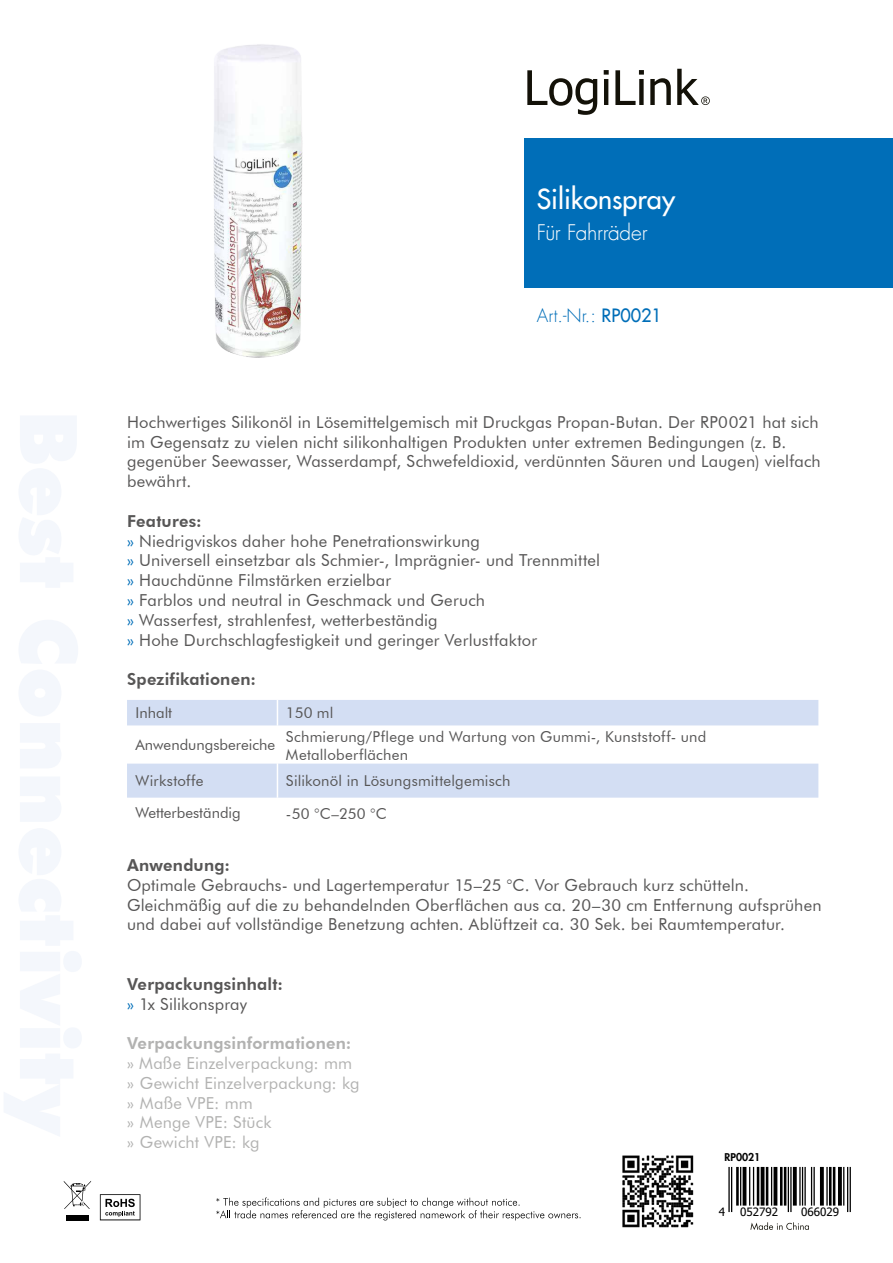
<style>
.page{position:relative;width:893px;height:1263px;background:#fff}
.page>*{position:absolute;margin:0;border:0;box-sizing:border-box;transform-origin:0 0}
.t1{font:27px "Futura LT";color:#fff}
.t2{font:300 21px "Futura LT";letter-spacing:-.015em;color:#fff}
.t3{font:300 18px "Futura LT";color:#006eb8}
.t4{font:16.5px/19.8px "Futura BT";letter-spacing:.01em;color:#575656}
.t5{font:16.5px/19.8px "Futura BT";letter-spacing:.01em;color:#b2b2b1}
.t6{font:800 16.5px/19.8px "Futura BT";letter-spacing:.015em;color:#575656}
.t7{font:800 16.5px "Futura BT";letter-spacing:.015em;color:#b2b2b1}
.t8{font:15px/18px "Futura BT";letter-spacing:.01em;color:#575656}
.t9{font:11.55px "Tahoma";color:#000}
.t10{font:800 10.5px "Futura LT";color:#000}
.s1{font-weight:400}
.s2{font-weight:800}
.s3{color:#006eb8}
.s4{font-weight:400;color:#006eb8}
</style>
<div class="page">
<svg style="left:100px;top:1194px;width:40px;height:26px"></svg>
<svg style="left:64px;top:1181px;width:27px;height:28px"></svg>
<div style="left:66px;top:1215px;width:23px;height:5px;background:#000"></div>
<svg style="left:527px;top:69px;width:183px;height:46px"></svg>
<svg style="left:216px;top:1197px;width:365px;height:23px"></svg>
<div style="left:524px;top:138px;width:369px;height:150px;background:#006eb8"></div>
<svg style="left:127px;top:700px;width:691px;height:98px;fill:#d3def3"></svg>
<svg style="left:277px;top:700px;width:1px;height:25px"></svg>
<hr style="left:277px;top:725px;width:1px;height:39px;background:#fff">
<hr style="left:277px;top:764px;width:1px;height:34px;background:#fff">
<svg style="left:750px;top:1222px;width:59px;height:8px"></svg>
<svg style="left:731px;top:1167px;width:120px;height:46px"></svg>
<hr style="left:728px;top:1167px;width:2px;height:45px;background:#000">
<hr style="left:731px;top:1167px;width:1px;height:45px;background:#000">
<hr style="left:736px;top:1167px;width:3px;height:38px;background:#000">
<hr style="left:740px;top:1167px;width:1px;height:38px;background:#000">
<hr style="left:743px;top:1167px;width:3px;height:38px;background:#000">
<hr style="left:749px;top:1167px;width:1px;height:38px;background:#000">
<hr style="left:753px;top:1167px;width:1px;height:38px;background:#000">
<hr style="left:757px;top:1167px;width:2px;height:38px;background:#000">
<hr style="left:761px;top:1167px;width:3px;height:38px;background:#000">
<hr style="left:766px;top:1167px;width:2px;height:38px;background:#000">
<hr style="left:771px;top:1167px;width:1px;height:38px;background:#000">
<svg style="left:773px;top:1167px;width:4px;height:38px"></svg>
<hr style="left:780px;top:1167px;width:3px;height:38px;background:#000">
<hr style="left:784px;top:1167px;width:2px;height:38px;background:#000">
<hr style="left:788px;top:1167px;width:1px;height:45px;background:#000">
<hr style="left:790px;top:1167px;width:2px;height:45px;background:#000">
<svg style="left:793px;top:1167px;width:4px;height:38px"></svg>
<hr style="left:799px;top:1167px;width:2px;height:38px;background:#000">
<hr style="left:802px;top:1167px;width:1px;height:38px;background:#000">
<hr style="left:804px;top:1167px;width:2px;height:38px;background:#000">
<hr style="left:811px;top:1167px;width:1px;height:38px;background:#000">
<hr style="left:813px;top:1167px;width:2px;height:38px;background:#000">
<svg style="left:820px;top:1167px;width:4px;height:38px"></svg>
<hr style="left:826px;top:1167px;width:2px;height:38px;background:#000">
<hr style="left:829px;top:1167px;width:2px;height:38px;background:#000">
<hr style="left:833px;top:1167px;width:2px;height:38px;background:#000">
<svg style="left:838px;top:1167px;width:4px;height:38px"></svg>
<hr style="left:843px;top:1167px;width:1px;height:38px;background:#000">
<hr style="left:847px;top:1167px;width:1px;height:45px;background:#000">
<hr style="left:850px;top:1167px;width:1px;height:45px;background:#000">
<img style="left:622px;top:1155px;width:72px;height:73px">
<img style="left:213px;top:44px;width:90px;height:314px">
<h1 class="t1" style="left:537px;top:186px;width:140px">Silikonspray</h1>
<p class="t2" style="left:537px;top:221px;width:112px">Für Fahrräder</p>
<p class="t3" style="left:537px;top:306px;width:127px">Art.-Nr.: <span class="s1">RP0021</span></p>
<p class="t4" style="left:127px;top:413px;width:695px">Hochwertiges Silikonöl in Lösemittelgemisch mit Druckgas Propan-Butan. Der RP0021 hat sich im Gegensatz zu vielen nicht silikonhaltigen Produkten unter extremen Bedingungen (z. B. gegenüber Seewasser, Wasserdampf, Schwefeldioxid, verdünnten Säuren und Laugen) vielfach bewährt.</p>
<p class="t4" style="left:127px;top:512px;width:475px"><span class="s2">Features:<br></span><span class="s3">»</span> Niedrigviskos daher hohe Penetrationswirkung<br><span class="s3">»</span> Universell einsetzbar als Schmier-, Imprägnier- und Trennmittel <span class="s3">»</span> Hauchdünne Filmstärken erzielbar<br><span class="s3">»</span> Farblos und neutral in Geschmack und Geruch<br><span class="s3">»</span> Wasserfest, strahlenfest, wetterbeständig<br><span class="s3">»</span> Hohe Durchschlagfestigkeit und geringer Verlustfaktor</p>
<p class="t6" style="left:127px;top:671px;width:131px">Spezifikationen:</p>
<p class="t8" style="left:136px;top:705px;width:38px">Inhalt</p>
<p class="t8" style="left:286px;top:705px;width:49px">150 ml</p>
<p class="t8" style="left:136px;top:737px;width:141px">Anwendungsbereiche</p>
<p class="t8" style="left:286px;top:729px;width:422px">Schmierung/Pflege und Wartung von Gummi-, Kunststoff- und<br>Metalloberflächen</p>
<p class="t8" style="left:136px;top:773px;width:70px">Wirkstoffe</p>
<p class="t8" style="left:286px;top:773px;width:226px">Silikonöl in Lösungsmittelgemisch</p>
<p class="t8" style="left:136px;top:805px;width:107px">Wetterbeständig</p>
<p class="t8" style="left:286px;top:806px;width:102px">-50 °C–250 °C</p>
<p class="t6" style="left:127px;top:856px;width:105px">Anwendung:</p>
<p class="t4" style="left:127px;top:876px;width:696px">Optimale Gebrauchs- und Lagertemperatur 15–25 °C. Vor Gebrauch kurz schütteln.<br>Gleichmäßig auf die zu behandelnden Oberflächen aus ca. 20–30 cm Entfernung aufsprühen und dabei auf vollständige Benetzung achten. Ablüftzeit ca. 30 Sek. bei Raumtemperatur.</p>
<p class="t6" style="left:127px;top:975px;width:158px">Verpackungsinhalt: <span class="s4">»</span> <span class="s1">1x Silikonspray</span></p>
<p class="t7" style="left:127px;top:1036px;width:226px">Verpackungsinformationen:</p>
<p class="t5" style="left:127px;top:1054px;width:234px">» Maße Einzelverpackung: mm » Gewicht Einzelverpackung: kg » Maße VPE: mm<br>» Menge VPE: Stück<br>» Gewicht VPE: kg</p>
<p class="t10" style="left:725px;top:1151px;width:37px">RP0021</p>
<p class="t9" style="left:719px;top:1205px;width:8px">4</p>
<p class="t9" style="left:740px;top:1205px;width:40px">052792</p>
<p class="t9" style="left:801px;top:1205px;width:40px">066029</p>
</div>
